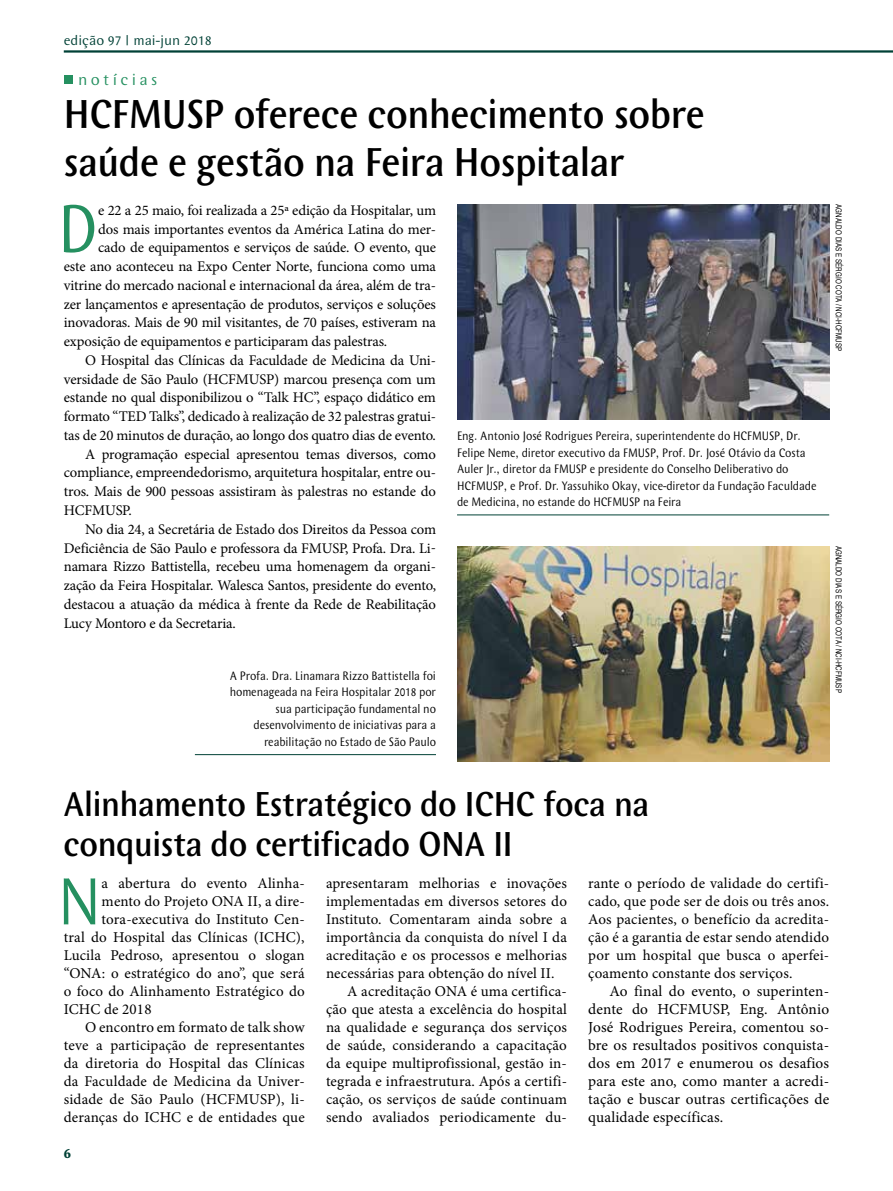
<style>
.page{position:relative;width:893px;height:1191px;background:#fff}
.page>*{position:absolute;margin:0;border:0;box-sizing:border-box;transform-origin:0 0}
.t1{font:70.95px "Wunderlich";color:#259060;scale:.9 1}
.t2{font:69px "Wunderlich";color:#259060;scale:.9 1}
.t3{font:500 42px/48px "Wunderlich";letter-spacing:-.01em;color:#000;scale:.9 1}
.t4{font:500 36px/40.5px "Wunderlich";letter-spacing:-.01em;color:#000;scale:.9 1}
.t5{font:16.5px "Wunderlich";letter-spacing:.2em;color:#259060}
.t6{font:15.3px/18px "Minion Pro";letter-spacing:.01em;color:#000;text-align:justify}
.t7{font:15px/18px "Minion Pro";letter-spacing:.01em;color:#000;text-align:justify}
.t8{font:14.7px "Minion Pro";letter-spacing:-.01em;color:#000}
.t9{font:14.25px "Wunderlich";color:#004136}
.t10{font:700 14.25px "Wunderlich";color:#004136}
.t11{font:12.75px/16.5px "Wunderlich";letter-spacing:-.01em;color:#000;scale:.9 1}
.t12{font:8.25px "Helvetica";letter-spacing:.01em;color:#000;scale:.75 1}
</style>
<div class="page">
<div style="left:64px;top:75px;width:9px;height:9px;background:#259060"></div>
<hr style="left:64px;top:50px;width:829px;height:3px;background:#004136">
<hr style="left:457px;top:514px;width:372px;height:1px;background:#004136">
<hr style="left:195px;top:754px;width:241px;height:1px;background:#004136">
<img style="left:457px;top:204px;width:372px;height:215px">
<img style="left:457px;top:546px;width:372px;height:215px">
<p class="t9" style="left:64px;top:32px;width:150px">edição 97 | mai-jun 2018</p>
<p class="t5" style="left:78px;top:70px;width:81px">notícias</p>
<h3 class="t3" style="left:64px;top:90px;width:714px">HCFMUSP oferece conhecimento sobre saúde e gestão na Feira Hospitalar</h3>
<h1 class="t1" style="left:58px;top:189px;width:47px">D</h1>
<p class="t8" style="left:98px;top:200px;width:339px">e 22 a 25 maio, foi realizada a 25ª edição da Hospitalar, um</p>
<p class="t8" style="left:98px;top:219px;width:339px">dos mais importantes eventos da América Latina do mer-</p>
<p class="t8" style="left:98px;top:238px;width:339px">cado de equipamentos e serviços de saúde. O evento, que</p>
<p class="t8" style="left:64px;top:257px;width:374px">este ano aconteceu na Expo Center Norte, funciona como uma</p>
<p class="t8" style="left:64px;top:275px;width:374px">vitrine do mercado nacional e internacional da área, além de tra-</p>
<p class="t8" style="left:64px;top:294px;width:374px">zer lançamentos e apresentação de produtos, serviços e soluções</p>
<p class="t8" style="left:64px;top:313px;width:374px">inovadoras. Mais de 90 mil visitantes, de 70 países, estiveram na</p>
<p class="t8" style="left:64px;top:332px;width:325px">exposição de equipamentos e participaram das palestras.</p>
<p class="t8" style="left:85px;top:350px;width:352px">O Hospital das Clínicas da Faculdade de Medicina da Uni-</p>
<p class="t8" style="left:64px;top:369px;width:374px">versidade de São Paulo (HCFMUSP) marcou presença com um</p>
<p class="t8" style="left:64px;top:388px;width:374px">estande no qual disponibilizou o “Talk HC”, espaço didático em</p>
<p class="t8" style="left:64px;top:407px;width:374px">formato “TED Talks”, dedicado à realização de 32 palestras gratui-</p>
<p class="t8" style="left:64px;top:425px;width:374px">tas de 20 minutos de duração, ao longo dos quatro dias de evento.</p>
<p class="t8" style="left:85px;top:444px;width:352px">A programação especial apresentou temas diversos, como</p>
<p class="t8" style="left:64px;top:463px;width:374px">compliance, empreendedorismo, arquitetura hospitalar, entre ou-</p>
<p class="t8" style="left:64px;top:481px;width:374px">tros. Mais de 900 pessoas assistiram às palestras no estande do</p>
<p class="t8" style="left:64px;top:500px;width:69px">HCFMUSP.</p>
<p class="t8" style="left:85px;top:519px;width:352px">No dia 24, a Secretária de Estado dos Direitos da Pessoa com</p>
<p class="t8" style="left:64px;top:538px;width:374px">Deficiência de São Paulo e professora da FMUSP, Profa. Dra. Li-</p>
<p class="t8" style="left:64px;top:556px;width:374px">namara Rizzo Battistella, recebeu uma homenagem da organi-</p>
<p class="t8" style="left:64px;top:575px;width:374px">zação da Feira Hospitalar. Walesca Santos, presidente do evento,</p>
<p class="t8" style="left:64px;top:594px;width:374px">destacou a atuação da médica à frente da Rede de Reabilitação</p>
<p class="t8" style="left:64px;top:613px;width:174px">Lucy Montoro e da Secretaria.</p>
<p class="t11" style="left:230px;top:667px;width:231px;text-align:right">A Profa. Dra. Linamara Rizzo Battistella foi homenageada na Feira Hospitalar 2018 por sua participação fundamental no desenvolvimento de iniciativas para a reabilitação no Estado de São Paulo</p>
<p class="t11" style="left:457px;top:428px;width:401px">Eng. Antonio José Rodrigues Pereira, superintendente do HCFMUSP, Dr.<br>Felipe Neme, diretor executivo da FMUSP, Prof. Dr. José Otávio da Costa Auler Jr., diretor da FMUSP e presidente do Conselho Deliberativo do HCFMUSP, e Prof. Dr. Yassuhiko Okay, vice-diretor da Fundação Faculdade de Medicina, no estande do HCFMUSP na Feira</p>
<h3 class="t4" style="left:64px;top:783px;width:652px">Alinhamento Estratégico do ICHC foca na conquista do certificado ONA II</h3>
<p class="t12" style="left:845px;top:204px;width:198px;rotate:90deg">AGNALDO DIAS E SÉRGIO COTA / NCI-HCFMUSP</p>
<p class="t12" style="left:845px;top:545px;width:198px;rotate:90deg">AGNALDO DIAS E SÉRGIO COTA / NCI-HCFMUSP</p>
<h2 class="t2" style="left:58px;top:863px;width:50px">N</h2>
<p class="t7" style="left:102px;top:874px;width:205px">a abertura do evento Alinha-</p>
<p class="t7" style="left:102px;top:892px;width:205px">mento do Projeto ONA II, a dire-</p>
<p class="t7" style="left:102px;top:910px;width:205px">tora-executiva do Instituto Cen-</p>
<p class="t7" style="left:64px;top:928px;width:242px">tral do Hospital das Clínicas (ICHC),</p>
<p class="t7" style="left:64px;top:946px;width:242px">Lucila Pedroso, apresentou o slogan</p>
<p class="t7" style="left:64px;top:964px;width:242px">“ONA: o estratégico do ano”, que será</p>
<p class="t7" style="left:64px;top:982px;width:242px">o foco do Alinhamento Estratégico do</p>
<p class="t7" style="left:64px;top:1000px;width:89px">ICHC de 2018</p>
<p class="t7" style="left:85px;top:1018px;width:221px">O encontro em formato de talk show</p>
<p class="t7" style="left:64px;top:1036px;width:242px">teve a participação de representantes</p>
<p class="t7" style="left:64px;top:1054px;width:242px">da diretoria do Hospital das Clínicas</p>
<p class="t7" style="left:64px;top:1072px;width:242px">da Faculdade de Medicina da Univer-</p>
<p class="t7" style="left:64px;top:1090px;width:242px">sidade de São Paulo (HCFMUSP), li-</p>
<p class="t7" style="left:64px;top:1108px;width:242px">deranças do ICHC e de entidades que</p>
<p class="t10" style="left:64px;top:1145px;width:9px">6</p>
<p class="t7" style="left:326px;top:874px;width:242px">apresentaram melhorias e inovações</p>
<p class="t7" style="left:326px;top:892px;width:242px">implementadas em diversos setores do</p>
<p class="t7" style="left:326px;top:910px;width:242px">Instituto. Comentaram ainda sobre a</p>
<p class="t7" style="left:326px;top:928px;width:242px">importância da conquista do nível I da</p>
<p class="t7" style="left:326px;top:946px;width:242px">acreditação e os processos e melhorias</p>
<p class="t7" style="left:326px;top:964px;width:230px">necessárias para obtenção do nível II.</p>
<p class="t7" style="left:347px;top:982px;width:221px">A acreditação ONA é uma certifica-</p>
<p class="t7" style="left:326px;top:1000px;width:242px">ção que atesta a excelência do hospital</p>
<p class="t7" style="left:326px;top:1018px;width:242px">na qualidade e segurança dos serviços</p>
<p class="t7" style="left:326px;top:1036px;width:242px">de saúde, considerando a capacitação</p>
<p class="t7" style="left:326px;top:1054px;width:242px">da equipe multiprofissional, gestão in-</p>
<p class="t7" style="left:326px;top:1072px;width:242px">tegrada e infraestrutura. Após a certifi-</p>
<p class="t7" style="left:326px;top:1090px;width:242px">cação, os serviços de saúde continuam</p>
<p class="t7" style="left:326px;top:1108px;width:242px">sendo avaliados periodicamente du-</p>
<p class="t7" style="left:588px;top:874px;width:242px">rante o período de validade do certifi&shy;cado, que pode ser de dois ou três anos.<br>Aos pacientes, o benefício da acredita&shy;ção é a garantia de estar sendo atendido por um hospital que busca o aperfei&shy;çoamento constante dos serviços.</p>
<p class="t6" style="left:588px;top:982px;width:242px;text-indent:21px">Ao final do evento, o superinten&shy;dente do HCFMUSP, Eng. Antônio José Rodrigues Pereira, comentou so&shy;bre os resultados positivos conquista&shy;dos em 2017 e enumerou os desafios para este ano, como manter a acredi&shy;tação e buscar outras certificações de qualidade específicas.</p>
</div>
